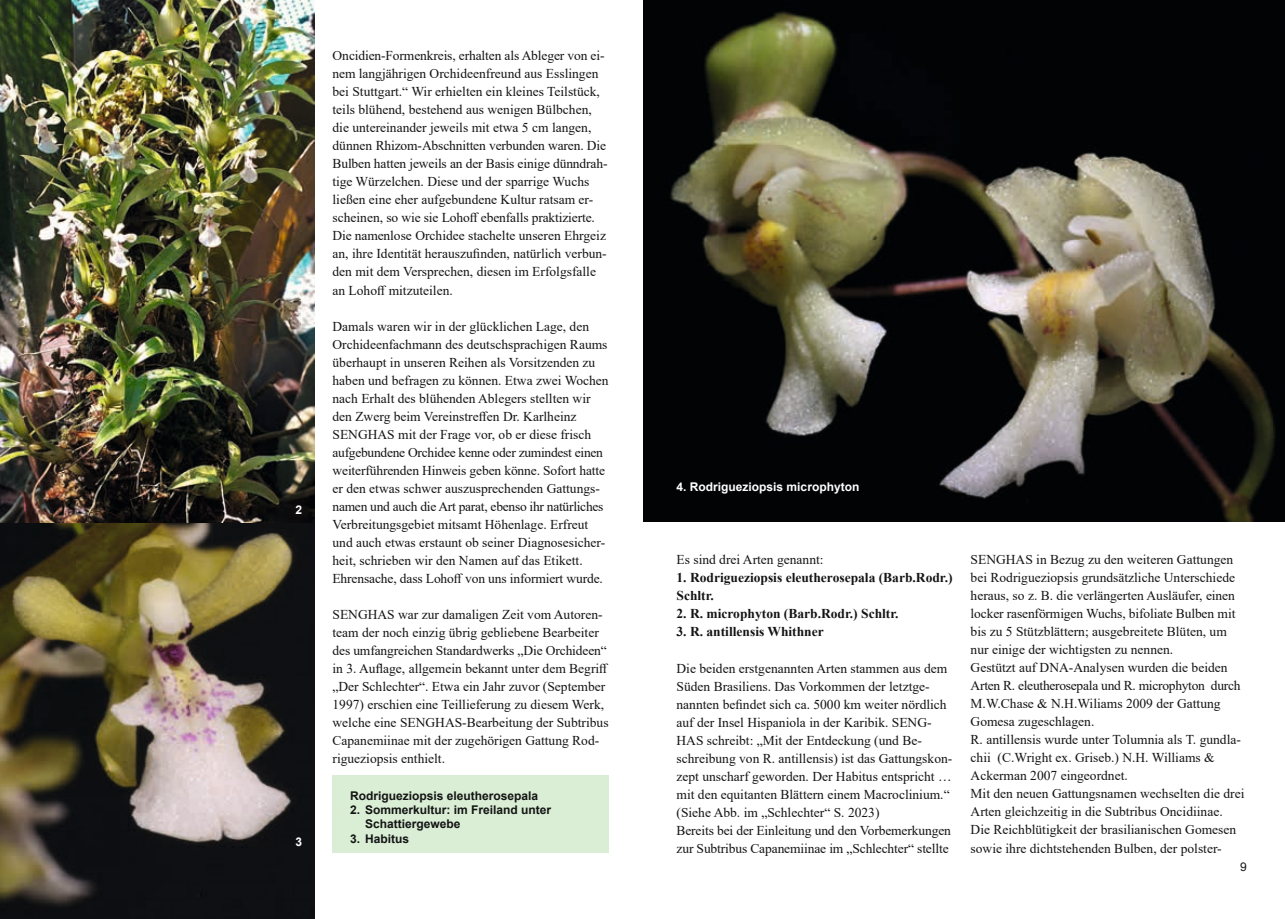
<style>
.page{position:relative;width:1285px;height:919px;background:#fff}
.page>*{position:absolute;margin:0;border:0;box-sizing:border-box;transform-origin:0 0}
.t1{font:13.5px/18px "Times New Roman";color:#131413}
.t2{font:700 13.5px/18px "Times New Roman";color:#131413}
.t3{font:700 12px/14.4px "Arial";color:#131413}
.t4{font:700 12px "Arial";color:#fff}
.t5{font:12px "Arial";color:#131413}
</style>
<div class="page">
<img style="left:643px;top:0;width:641px;height:521px">
<img style="left:0;top:0;width:314px;height:918px">
<div style="left:332px;top:774px;width:276px;height:78px;background:#daeed6"></div>
<p class="t4" style="left:292px;top:500px;width:8px">2</p>
<p class="t4" style="left:295px;top:501px;width:8px">2</p>
<p class="t4" style="left:295px;top:833px;width:8px">3</p>
<p class="t1" style="left:332px;top:46px;width:276px">Oncidien-Formenkreis, erhalten als Ableger von ei&shy;nem langjährigen Orchideenfreund aus Esslingen bei Stuttgart.“ Wir erhielten ein kleines Teilstück, teils blühend, bestehend aus wenigen Bülbchen, die untereinander jeweils mit etwa 5 cm langen, dünnen Rhizom-Abschnitten verbunden waren. Die Bulben hatten jeweils an der Basis einige dünndrah&shy;tige Würzelchen. Diese und der sparrige Wuchs ließen eine eher aufgebundene Kultur ratsam er&shy;scheinen, so wie sie Lohoff ebenfalls praktizierte.<br>Die namenlose Orchidee stachelte unseren Ehrgeiz an, ihre Identität herauszufinden, natürlich verbun&shy;den mit dem Versprechen, diesen im Erfolgsfalle an Lohoff mitzuteilen.</p>
<p class="t1" style="left:332px;top:316px;width:277px">Damals waren wir in der glücklichen Lage, den Orchideenfachmann des deutschsprachigen Raums überhaupt in unseren Reihen als Vorsitzenden zu haben und befragen zu können. Etwa zwei Wochen nach Erhalt des blühenden Ablegers stellten wir den Zwerg beim Vereinstreffen Dr. Karlheinz SENGHAS mit der Frage vor, ob er diese frisch aufgebundene Orchidee kenne oder zumindest einen weiterführenden Hinweis geben könne. Sofort hatte er den etwas schwer auszusprechenden Gattungs&shy;namen und auch die Art parat, ebenso ihr natürliches Verbreitungsgebiet mitsamt Höhenlage. Erfreut und auch etwas erstaunt ob seiner Diagnosesicher&shy;heit, schrieben wir den Namen auf das Etikett.<br>Ehrensache, dass Lohoff von uns informiert wurde.</p>
<p class="t1" style="left:332px;top:604px;width:277px">SENGHAS war zur damaligen Zeit vom Autoren&shy;team der noch einzig übrig gebliebene Bearbeiter des umfangreichen Standardwerks „Die Orchideen“ in 3. Auflage, allgemein bekannt unter dem Begriff „Der Schlechter“. Etwa ein Jahr zuvor (September 1997) erschien eine Teillieferung zu diesem Werk, welche eine SENGHAS-Bearbeitung der Subtribus Capanemiinae mit der zugehörigen Gattung Rod&shy;rigueziopsis enthielt.</p>
<p class="t3" style="left:350px;top:788px;width:190px">Rodrigueziopsis eleutherosepala</p>
<p class="t3" style="left:365px;top:802px;width:188px;text-indent:-15px">2. Sommerkultur: im Freiland unter<br>Schattiergewebe</p>
<p class="t3" style="left:350px;top:831px;width:61px">3. Habitus</p>
<p class="t4" style="left:676px;top:478px;width:184px">4. Rodrigueziopsis microphyton</p>
<p class="t1" style="left:676px;top:550px;width:148px">Es sind drei Arten genannt:</p>
<p class="t2" style="left:676px;top:568px;width:277px">1. Rodrigueziopsis eleutherosepala (Barb.Rodr.)<br>Schltr.</p>
<p class="t2" style="left:676px;top:604px;width:223px">2. R. microphyton (Barb.Rodr.) Schltr.</p>
<p class="t2" style="left:676px;top:622px;width:149px">3. R. antillensis Whithner</p>
<p class="t1" style="left:676px;top:658px;width:277px">Die beiden erstgenannten Arten stammen aus dem Süden Brasiliens. Das Vorkommen der letztge&shy;nannten befindet sich ca. 5000 km weiter nördlich auf der Insel Hispaniola in der Karibik. SENG-HAS schreibt: „Mit der Entdeckung (und Be&shy;schreibung von R. antillensis) ist das Gattungskon&shy;zept unscharf geworden. Der Habitus entspricht … mit den equitanten Blättern einem Macroclinium.“ (Siehe Abb. im „Schlechter“ S. 2023)<br>Bereits bei der Einleitung und den Vorbemerkungen zur Subtribus Capanemiinae im „Schlechter“ stellte</p>
<p class="t1" style="left:970px;top:550px;width:275px">SENGHAS in Bezug zu den weiteren Gattungen bei Rodrigueziopsis grundsätzliche Unterschiede heraus, so z. B. die verlängerten Ausläufer, einen locker rasenförmigen Wuchs, bifoliate Bulben mit bis zu 5 Stützblättern; ausgebreitete Blüten, um nur einige der wichtigsten zu nennen.<br>Gestützt auf DNA-Analysen wurden die beiden Arten R. eleutherosepala und R. microphyton durch M.W.Chase &amp; N.H.Wiliams 2009 der Gattung Gomesa zugeschlagen.<br>R. antillensis wurde unter Tolumnia als T. gundla&shy;chii (C.Wright ex. Griseb.) N.H. Williams &amp; Ackerman 2007 eingeordnet.<br>Mit den neuen Gattungsnamen wechselten die drei Arten gleichzeitig in die Subtribus Oncidiinae.<br>Die Reichblütigkeit der brasilianischen Gomesen sowie ihre dichtstehenden Bulben, der polster-</p>
<p class="t5" style="left:1239px;top:858px;width:8px">9</p>
</div>
